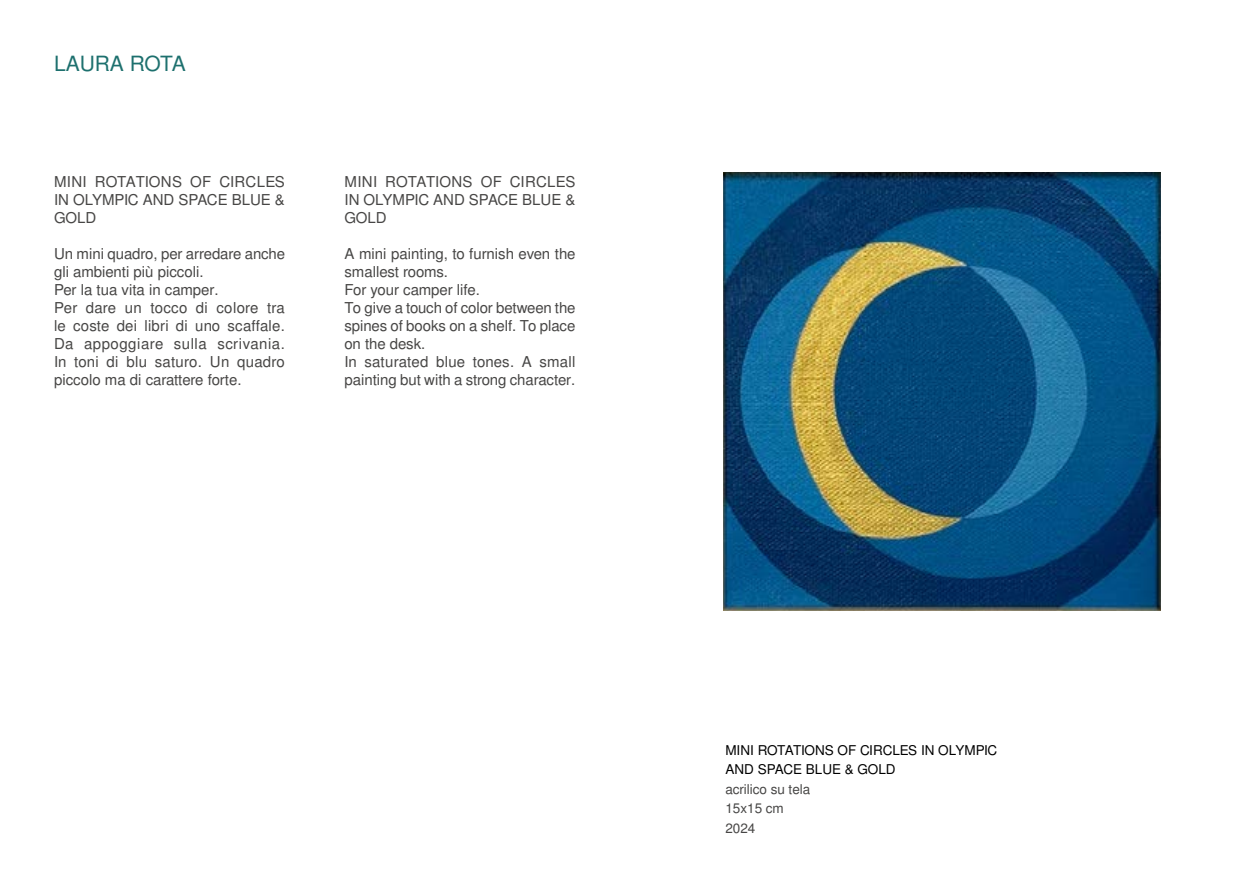
<style>
.page{position:relative;width:1259px;height:893px;background:#fff}
.page>*{position:absolute;margin:0;border:0;box-sizing:border-box;transform-origin:0 0}
.t1{font:21px "Free Sans";letter-spacing:-.01em;color:#1d706e}
.t2{font:15px/18px "Free Sans";color:#474645;text-align:justify}
.t3{font:13.5px/19.5px "Free Sans";color:#000}
.t4{font:13.5px/19.5px "Free Sans";color:#474645}
</style>
<div class="page">
<img style="left:723px;top:172px;width:437px;height:438px">
<h1 class="t1" style="left:54px;top:49px;width:133px">LAURA ROTA</h1>
<p class="t2" style="left:54px;top:173px;width:232px">MINI ROTATIONS OF CIRCLES IN OLYMPIC AND SPACE BLUE &amp; GOLD</p>
<p class="t2" style="left:54px;top:245px;width:232px;text-align:left">Un mini quadro, per arredare anche gli ambienti più piccoli.<br>Per la tua vita in camper.<br>Per dare un tocco di colore tra le coste dei libri di uno scaffale.<br>Da appoggiare sulla scrivania.<br>In toni di blu saturo. Un quadro piccolo ma di carattere forte.</p>
<p class="t2" style="left:344px;top:173px;width:232px">MINI ROTATIONS OF CIRCLES IN OLYMPIC AND SPACE BLUE &amp; GOLD</p>
<p class="t2" style="left:344px;top:245px;width:232px;text-align:left">A mini painting, to furnish even the smallest rooms.<br>For your camper life.<br>To give a touch of color between the spines of books on a shelf. To place on the desk.<br>In saturated blue tones. A small painting but with a strong character.</p>
<p class="t3" style="left:725px;top:741px;width:273px">MINI ROTATIONS OF CIRCLES IN OLYMPIC<br>AND SPACE BLUE &amp; GOLD</p>
<p class="t4" style="left:725px;top:780px;width:86px">acrilico su tela<br>15x15 cm<br>2024</p>
</div>
